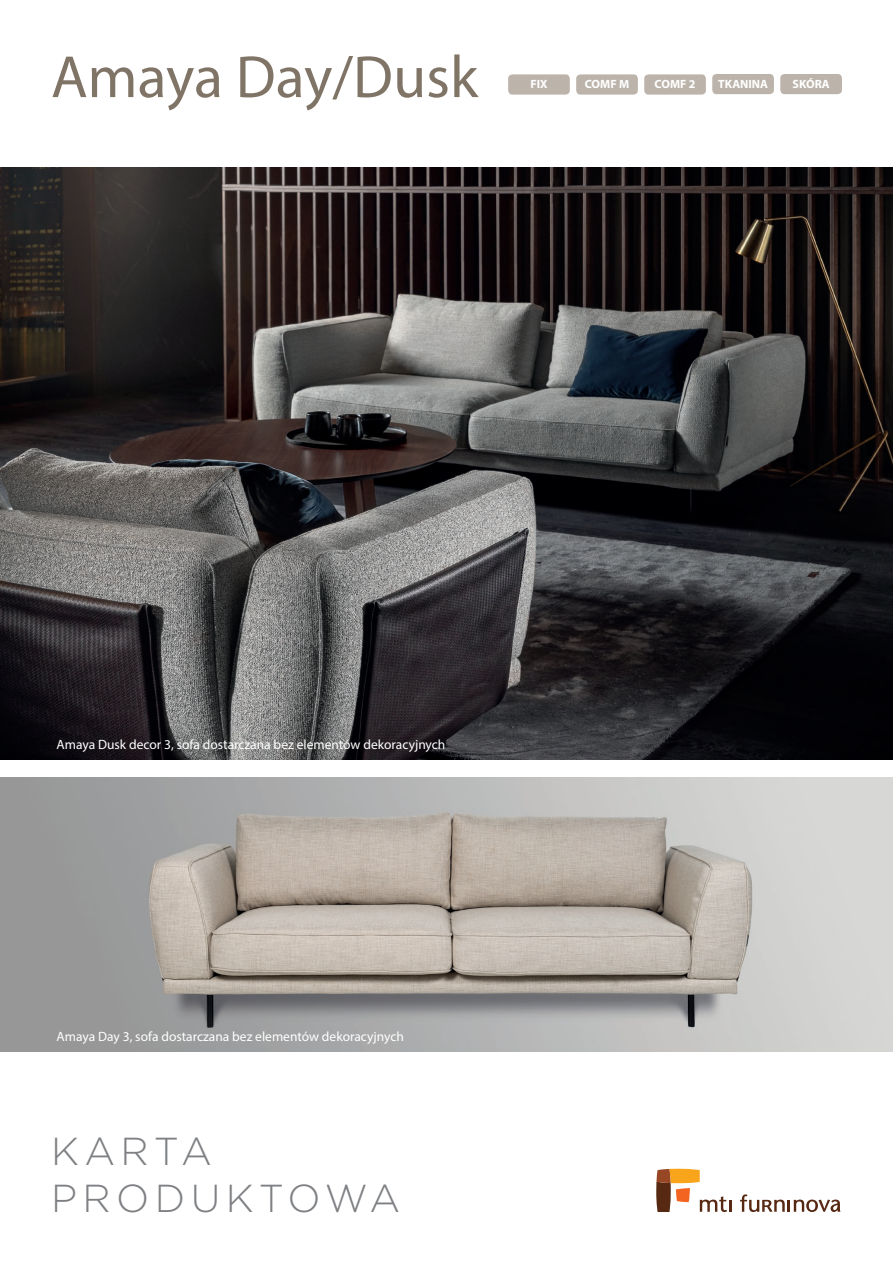
<style>
.page{position:relative;width:893px;height:1263px;background:#fff}
.page>*{position:absolute;margin:0;border:0;box-sizing:border-box;transform-origin:0 0}
.t1{font:60px "Myriad Pro";color:#807466}
.t2{font:300 39px/46.8px "Gotham";letter-spacing:.14em;color:#7e8083}
.t3{font:13.5px "Myriad Pro";color:#fff}
.t4{font:700 12px "Myriad Pro";color:#fff}
</style>
<div class="page">
<img style="left:0;top:168px;width:893px;height:591px">
<svg style="left:656px;top:1169px;width:76px;height:43px"></svg>
<svg style="left:740px;top:1194px;width:100px;height:18px"></svg>
<div style="left:508px;top:74px;width:62px;height:21px;background:#bcb4aa;border-radius:4px"></div>
<div style="left:712px;top:74px;width:62px;height:20px;background:#bcb4aa;border-radius:4px"></div>
<div style="left:780px;top:74px;width:62px;height:20px;background:#bcb4aa;border-radius:4px"></div>
<div style="left:644px;top:74px;width:62px;height:21px;background:#bcb4aa;border-radius:4px"></div>
<div style="left:576px;top:74px;width:62px;height:21px;background:#bcb4aa;border-radius:4px"></div>
<img style="left:0;top:777px;width:893px;height:274px">
<h1 class="t1" style="left:51px;top:40px;width:429px">Amaya Day/Dusk</h1>
<p class="t4" style="left:530px;top:76px;width:19px">FIX</p>
<p class="t4" style="left:718px;top:76px;width:51px">TKANINA</p>
<p class="t4" style="left:793px;top:76px;width:39px">SKÓRA</p>
<p class="t4" style="left:585px;top:76px;width:46px">COMF M</p>
<p class="t4" style="left:655px;top:76px;width:42px">COMF 2</p>
<p class="t3" style="left:57px;top:736px;width:390px">Amaya Dusk decor 3, sofa dostarczana bez elementów dekoracyjnych</p>
<p class="t3" style="left:57px;top:1028px;width:349px">Amaya Day 3, sofa dostarczana bez elementów dekoracyjnych</p>
<h2 class="t2" style="left:51px;top:1127px;width:351px">KARTA<br>PRODUKTOWA</h2>
</div>
